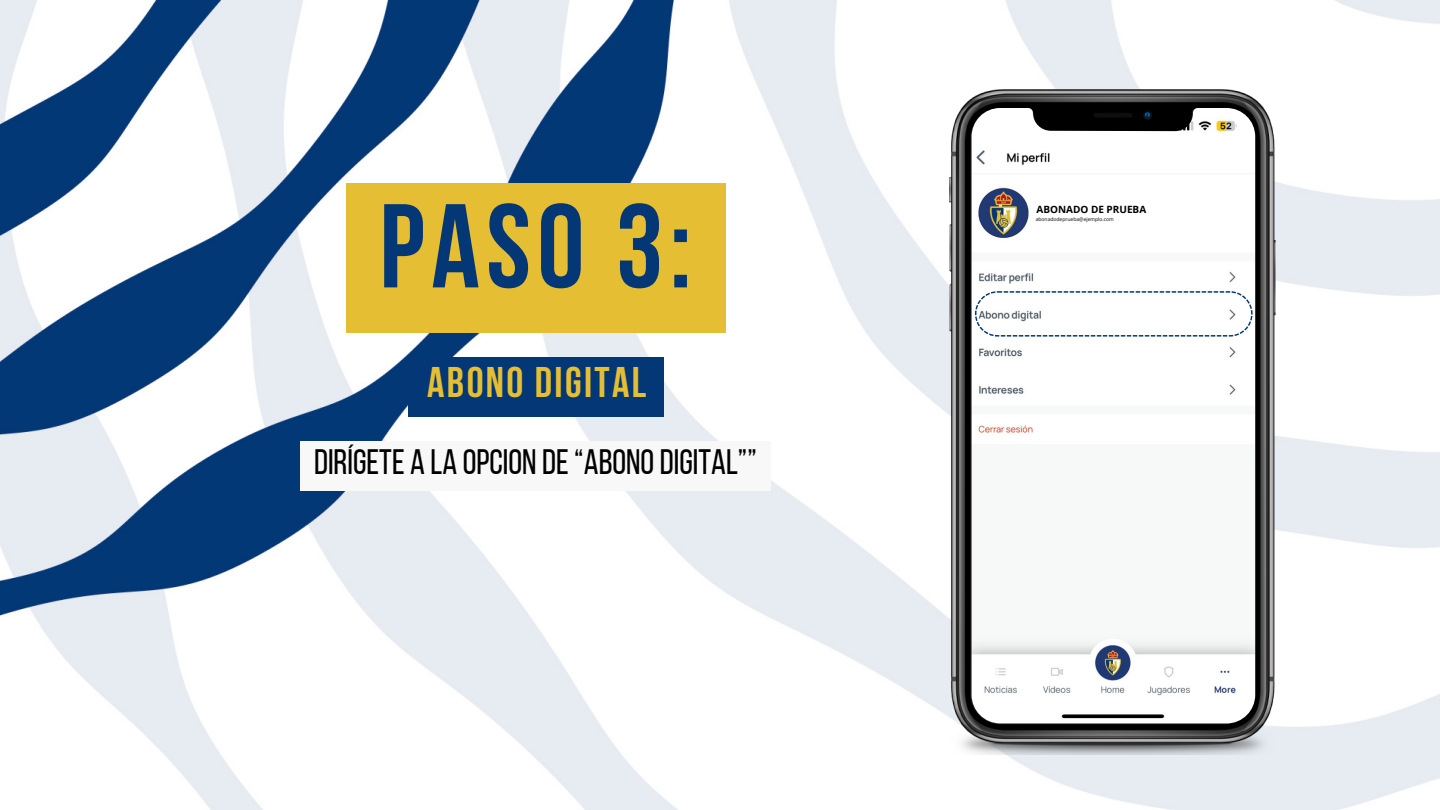
<style>
.page{position:relative;width:1440px;height:810px;background:#fff}
.page>*{position:absolute;margin:0;border:0;box-sizing:border-box;transform-origin:0 0}
.t1{font:700 118.9px "Bebas Neue";color:#033775}
.t2{font:700 42.7px "Bebas Neue";letter-spacing:.055em;color:#e5be34}
.t3{font:35.3px "Bebas Neue";color:#000}
.t4{font:700 10px "Open Sans";color:#000}
.t5{font:5px "Open Sans";color:#000}
</style>
<div class="page">
<img style="left:0;top:0;width:1440px;height:810px">
<img style="left:949px;top:89px;width:328px;height:665px">
<img style="left:972px;top:108px;width:283px;height:615px">
<div style="left:998px;top:117px;width:35px;height:19px;background:#fff"></div>
<svg style="left:975px;top:291px;width:277px;height:46px"></svg>
<div style="left:1033px;top:197px;width:117px;height:32px;background:#fff"></div>
<div style="left:300px;top:441px;width:471px;height:49px;background:#f8f8f8"></div>
<div style="left:346px;top:183px;width:379px;height:150px;background:#e5be34"></div>
<div style="left:408px;top:357px;width:255px;height:60px;background:#033775"></div>
<p class="t1" style="left:379px;top:198px;width:314px">PASO 3:</p>
<p class="t2" style="left:427px;top:365px;width:221px">ABONO DIGITAL</p>
<p class="t3" style="left:314px;top:448px;width:444px">DIRÍGETE A LA OPCION DE“ABONODIGITAL””</p>
<h2 class="t4" style="left:1036px;top:202px;width:111px">ABONADO DE PRUEBA</h2>
<h3 class="t5" style="left:1036px;top:216px;width:80px">abonadodeprueba@ejemplo.com</h3>
</div>
